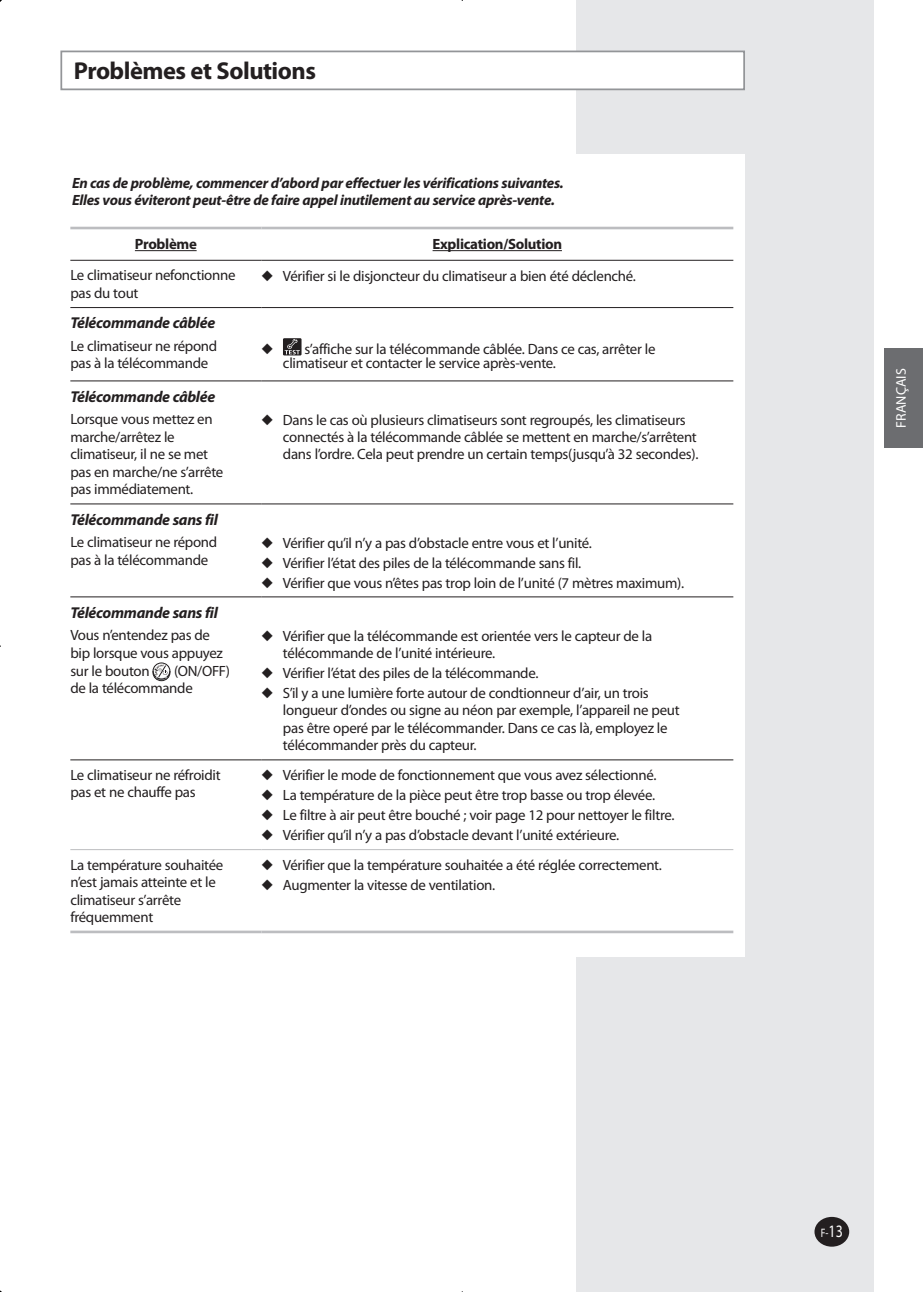
<style>
.page{position:relative;width:923px;height:1292px;background:#fff}
.page>*{position:absolute;margin:0;border:0;box-sizing:border-box;transform-origin:0 0}
.t1{font:700 24.5px "Myriad Pro";letter-spacing:-.02em;color:#231f20}
.t2{font:italic 700 15.75px "Myriad Pro";letter-spacing:-.02em;color:#231f20}
.t3{font:14.88px/17.5px "Myriad Pro";letter-spacing:-.02em;color:#231f20}
.t4{font:italic 700 14.88px/17.5px "Myriad Pro";letter-spacing:-.02em;color:#231f20}
.t5{font:700 14.88px "Myriad Pro";letter-spacing:-.02em;color:#231f20}
.t6{font:14px "Myriad Pro";color:#fff}
.t7{font:12.25px "Myriad Pro";color:#fff;scale:.8 1}
.s1{font-size:17.5px}
</style>
<div class="page">
<div style="left:576px;top:1px;width:298px;height:1290px;background:#e6e7e9"></div>
<div style="left:814px;top:1216px;width:35px;height:30px;background:#231f20;border-radius:50%"></div>
<div style="left:884px;top:348px;width:39px;height:99px;background:#6c6d70"></div>
<div style="left:61px;top:51px;width:683px;height:38px;background:#fff"></div>
<div style="left:60px;top:51px;width:685px;height:39px;border:2px solid #939598"></div>
<div style="left:544px;top:155px;width:201px;height:802px;background:#fff"></div>
<hr style="left:70px;top:260px;width:191px;height:1px;background:#231f20">
<hr style="left:261px;top:260px;width:472px;height:1px;background:#231f20">
<hr style="left:70px;top:307px;width:191px;height:1px;background:#231f20">
<hr style="left:261px;top:307px;width:472px;height:1px;background:#231f20">
<hr style="left:70px;top:380px;width:191px;height:1px;background:#231f20">
<hr style="left:261px;top:380px;width:472px;height:1px;background:#231f20">
<hr style="left:70px;top:503px;width:191px;height:1px;background:#231f20">
<hr style="left:261px;top:503px;width:472px;height:1px;background:#231f20">
<hr style="left:70px;top:596px;width:191px;height:1px;background:#231f20">
<hr style="left:261px;top:596px;width:472px;height:1px;background:#231f20">
<hr style="left:70px;top:759px;width:191px;height:1px;background:#231f20">
<hr style="left:261px;top:759px;width:472px;height:1px;background:#231f20">
<hr style="left:70px;top:227px;width:191px;height:2px;background:#bcbdc0">
<hr style="left:261px;top:227px;width:472px;height:2px;background:#bcbdc0">
<hr style="left:70px;top:849px;width:191px;height:1px;background:#bcbdc0">
<hr style="left:261px;top:849px;width:472px;height:1px;background:#bcbdc0">
<hr style="left:70px;top:930px;width:191px;height:3px;background:#bcbdc0">
<hr style="left:261px;top:930px;width:472px;height:3px;background:#bcbdc0">
<hr style="left:135px;top:250px;width:62px;height:1px;background:#231f20">
<hr style="left:433px;top:250px;width:129px;height:1px;background:#231f20">
<div style="left:283px;top:338px;width:19px;height:17px;background:#231f20"></div>
<svg style="left:285px;top:339px;width:15px;height:15px"></svg>
<svg style="left:153px;top:662px;width:17px;height:19px"></svg>
<h1 class="t1" style="left:74px;top:57px;width:244px">Problèmes et Solutions</h1>
<p class="t4" style="left:72px;top:174px;width:493px">En cas de problème, commencer d’abord par effectuer les vérifications suivantes.<br>Elles vous éviteront peut-être de faire appel inutilement au service après-vente.</p>
<p class="t5" style="left:135px;top:236px;width:64px">Problème</p>
<p class="t5" style="left:433px;top:236px;width:131px">Explication/Solution</p>
<p class="t3" style="left:70px;top:267px;width:167px">Le climatiseur nefonctionne pas du tout</p>
<p class="t3" style="left:261px;top:267px;width:376px">◆ Vérifier si le disjoncteur du climatiseur a bien été déclenché.</p>
<p class="t2" style="left:70px;top:314px;width:146px">Télécommande câblée</p>
<p class="t3" style="left:70px;top:337px;width:148px">Le climatiseur ne répond pas à la télécommande</p>
<p class="t3" style="left:283px;top:342px;width:374px;line-height:14.5px;text-indent:-22px">◆ s’affiche sur la télécommande câblée. Dans ce cas, arrêter le climatiseur et contacter le service après-vente.</p>
<p class="t2" style="left:70px;top:387px;width:146px">Télécommande câblée</p>
<p class="t3" style="left:70px;top:410px;width:154px">Lorsque vous mettez en marche/arrêtez le climatiseur, il ne se met pas en marche/ne s’arrête pas immédiatement.</p>
<p class="t3" style="left:283px;top:411px;width:417px;text-indent:-22px">◆ Dans le cas où plusieurs climatiseurs sont regroupés, les climatiseurs connectés à la télécommande câblée se mettent en marche/s’arrêtent dans l’ordre. Cela peut prendre un certain temps(jusqu’à 32 secondes).</p>
<p class="t2" style="left:70px;top:510px;width:149px">Télécommande sans fil</p>
<p class="t3" style="left:70px;top:533px;width:148px">Le climatiseur ne répond pas à la télécommande</p>
<p class="t3" style="left:261px;top:534px;width:332px">◆ Vérifier qu’il n’y a pas d’obstacle entre vous et l’unité.</p>
<p class="t3" style="left:261px;top:554px;width:321px">◆ Vérifier l’état des piles de la télécommande sans fil.</p>
<p class="t3" style="left:261px;top:574px;width:424px">◆ Vérifier que vous n’êtes pas trop loin de l’unité (7 mètres maximum).</p>
<p class="t2" style="left:70px;top:603px;width:149px">Télécommande sans fil</p>
<p class="t3" style="left:70px;top:626px;width:154px;line-height:18px">Vous n’entendez pas de bip lorsque vous appuyez sur le bouton</p>
<p class="t3" style="left:70px;top:663px;width:161px;line-height:16.3px;text-indent:104px">(ON/OFF) de la télécommande</p>
<p class="t3" style="left:283px;top:627px;width:371px;line-height:16.8px;text-indent:-22px">◆ Vérifier que la télécommande est orientée vers le capteur de la télécommande de l’unité intérieure.</p>
<p class="t3" style="left:261px;top:664px;width:278px">◆ Vérifier l’état des piles de la télécommande.</p>
<p class="t3" style="left:283px;top:684px;width:398px;text-indent:-22px">◆ S’il y a une lumière forte autour de condtionneur d’air, un trois longueur d’ondes ou signe au néon par exemple, l’appareil ne peut pas être operé par le télécommander. Dans ce cas là, employez le télécommander près du capteur.</p>
<p class="t3" style="left:70px;top:766px;width:152px">Le climatiseur ne réfroidit pas et ne chauffe pas</p>
<p class="t3" style="left:261px;top:767px;width:397px">◆ Vérifier le mode de fonctionnement que vous avez sélectionné.</p>
<p class="t3" style="left:261px;top:787px;width:395px">◆ La température de la pièce peut être trop basse ou trop élevée.</p>
<p class="t3" style="left:261px;top:807px;width:415px">◆ Le filtre à air peut être bouché ; voir page 12 pour nettoyer le filtre.</p>
<p class="t3" style="left:261px;top:827px;width:359px">◆ Vérifier qu’il n’y a pas d’obstacle devant l’unité extérieure.</p>
<p class="t3" style="left:70px;top:856px;width:154px">La température souhaitée n’est jamais atteinte et le climatiseur s’arrête fréquemment</p>
<p class="t3" style="left:261px;top:856px;width:402px">◆ Vérifier que la température souhaitée a été réglée correctement.</p>
<p class="t3" style="left:261px;top:876px;width:235px">◆ Augmenter la vitesse de ventilation.</p>
<p class="t6" style="left:893px;top:427px;width:61px;rotate:-90deg">FRANÇAIS</p>
<p class="t7" style="left:821px;top:1226px;width:29px">F-<span class="s1">13</span></p>
</div>
